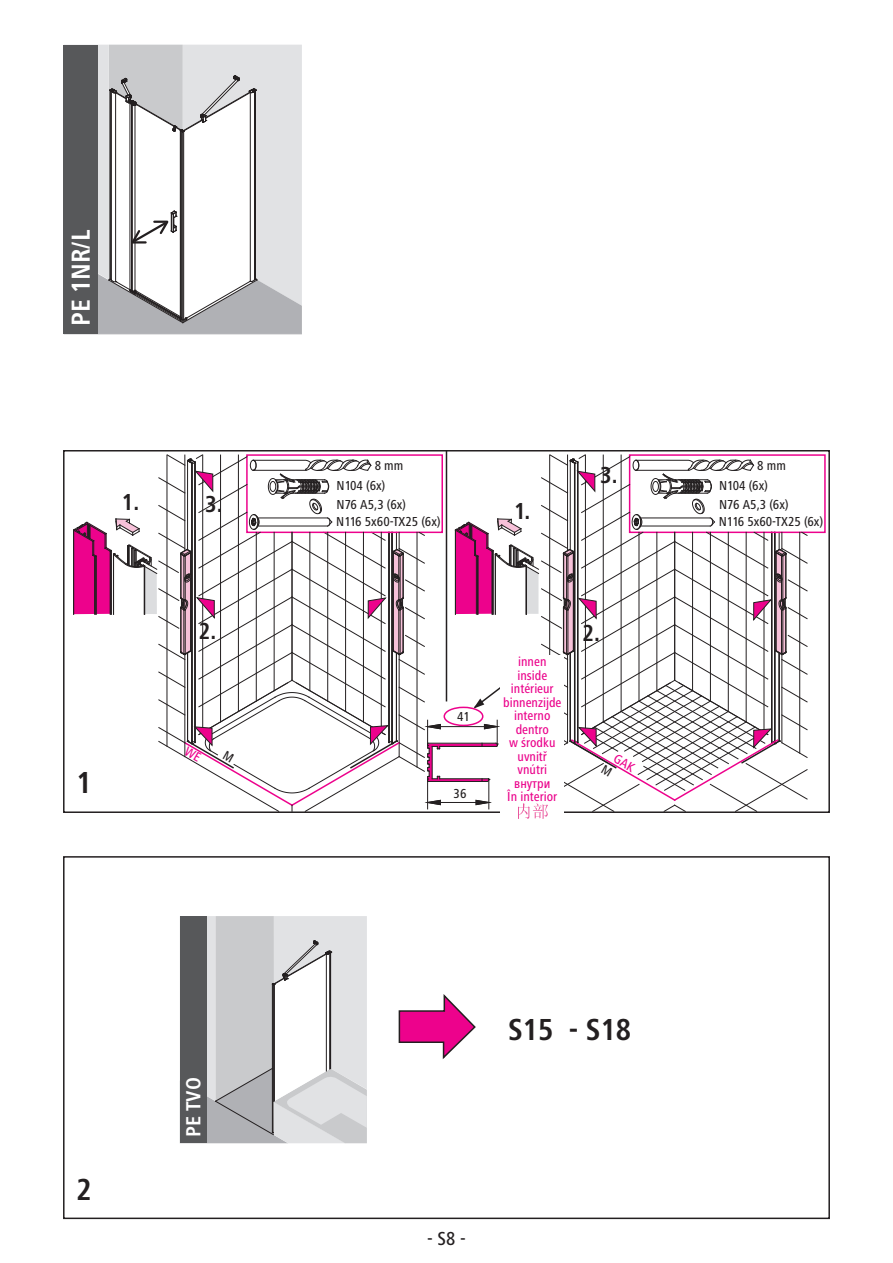
<style>
.page{position:relative;width:893px;height:1263px;background:#fff}
.page>*{position:absolute;margin:0;border:0;box-sizing:border-box;transform-origin:0 0}
.t1{font:700 condensed 31.5px "Frutiger Next LTW1 G";color:#231f20}
.t2{font:700 condensed 27px "Frutiger Next LTW1 G";color:#fff}
.t3{font:700 condensed 24px "Frutiger Next LTW1 G";color:#231f20}
.t4{font:700 condensed 21.15px "Frutiger Next LTW1 G";color:#fff}
.t5{font:500 condensed 19.5px "Frutiger Next LTW1 G";color:#231f20}
.t6{font:500 condensed 13.5px/20px "Frutiger Next LTW1 G";color:#231f20}
.t7{font:500 condensed 13.5px/13.5px "Frutiger Next LTW1 G";color:#eb028b;text-align:center}
</style>
<div class="page">
<div style="left:629px;top:454px;width:197px;height:79px;border:2px solid #ed028c"></div>
<hr style="left:446px;top:451px;width:1px;height:250px;background:#231f20">
<div style="left:63px;top:856px;width:767px;height:363px;border:2px solid #231f20"></div>
<img style="left:519px;top:812px;width:29px;height:7px">
<svg style="left:398px;top:994px;width:78px;height:65px"></svg>
<svg style="left:98px;top:45px;width:204px;height:289px"></svg>
<div style="left:64px;top:45px;width:34px;height:289px;background:#57585a"></div>
<svg style="left:207px;top:916px;width:160px;height:227px"></svg>
<div style="left:180px;top:916px;width:27px;height:227px;background:#57585a"></div>
<svg style="left:73px;top:454px;width:734px;height:358px"></svg>
<h2 class="t2" style="left:65px;top:326px;width:98px;rotate:-90deg">PE 1NR/L</h2>
<h3 class="t3" style="left:122px;top:488px;width:19px">1.</h3>
<h1 class="t1" style="left:77px;top:765px;width:17px">1</h1>
<p class="t6" style="left:337px;top:455px;width:68px;text-indent:38px">8 mm<br>N104 (6x)</p>
<p class="t6" style="left:336px;top:511px;width:106px">N116 5x60-TX25 (6x)</p>
<h3 class="t3" style="left:205px;top:490px;width:19px">3.</h3>
<h3 class="t3" style="left:514px;top:497px;width:18px">1.</h3>
<p class="t6" style="left:337px;top:494px;width:71px">N76 A5,3 (6x)</p>
<h3 class="t3" style="left:600px;top:461px;width:19px">3.</h3>
<h3 class="t3" style="left:199px;top:617px;width:19px">2.</h3>
<p class="t6" style="left:457px;top:706px;width:14px">41</p>
<p class="t6" style="left:454px;top:783px;width:14px">36</p>
<p class="t7" style="left:503px;top:655px;width:60px">innen inside intérieur binnenzijde interno dentro<br>w środku uvnitř vnútri внутри<br>În interior</p>
<h3 class="t3" style="left:583px;top:619px;width:19px">2.</h3>
<h1 class="t1" style="left:77px;top:1171px;width:17px">2</h1>
<h3 class="t4" style="left:181px;top:1137px;width:61px;rotate:-90deg">PE TVO</h3>
<h1 class="t1" style="left:508px;top:1011px;width:125px">S15 - S18</h1>
<h3 class="t5" style="left:427px;top:1227px;width:40px">- S8 -</h3>
<p class="t6" style="left:719px;top:455px;width:68px;text-indent:38px">8 mm<br>N104 (6x)</p>
<p class="t6" style="left:719px;top:511px;width:106px">N116 5x60-TX25 (6x)</p>
<p class="t6" style="left:719px;top:494px;width:71px">N76 A5,3 (6x)</p>
</div>
